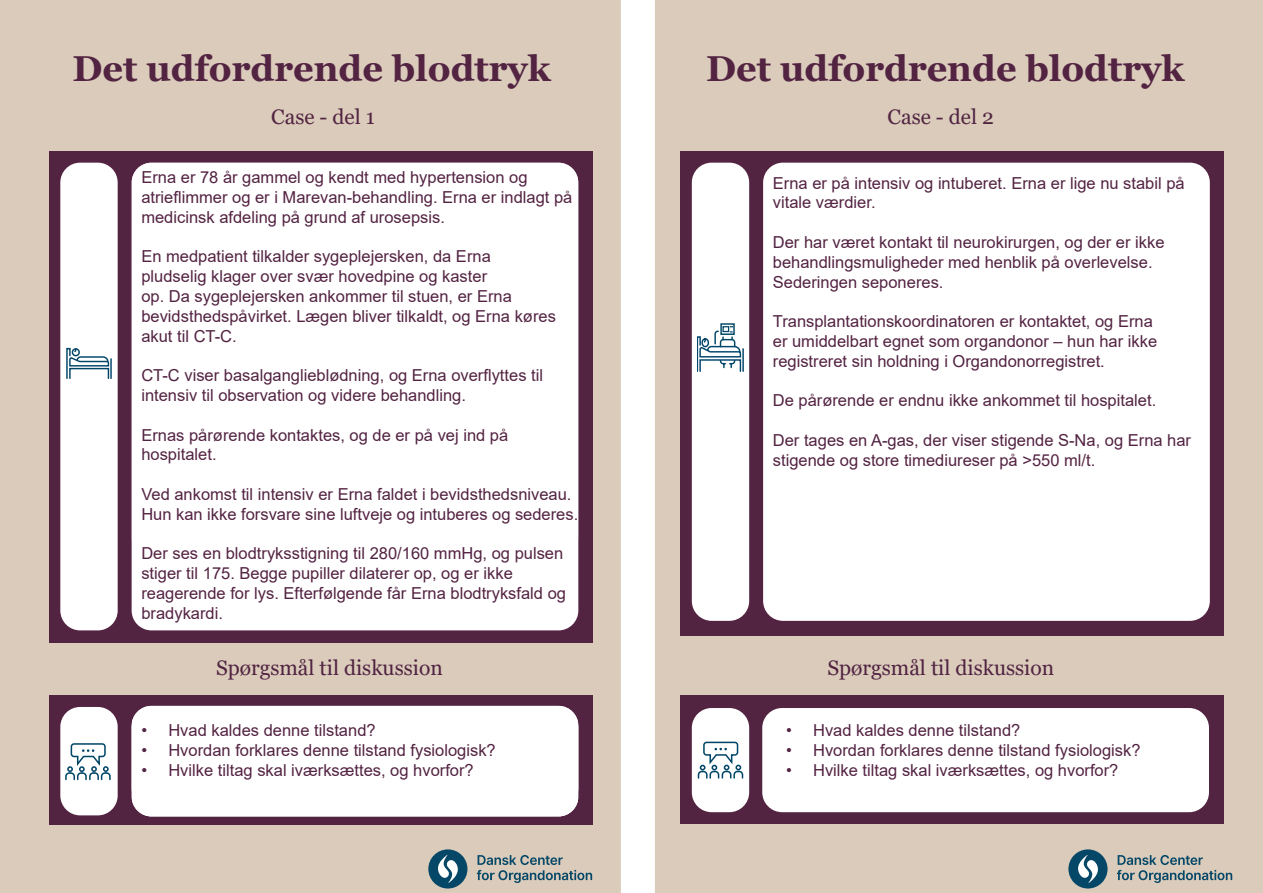
<style>
.page{position:relative;width:1263px;height:893px;background:#dacbbb}
.page>*{position:absolute;margin:0;border:0;box-sizing:border-box;transform-origin:0 0}
.t1{font:700 36px "Georgia";color:#532342}
.t2{font:21px "Georgia";color:#522442}
.t3{font:16.5px/19.8px "Arial";color:#532342}
</style>
<div class="page">
<div style="left:49px;top:151px;width:543px;height:491px;background:#532342"></div>
<div style="left:132px;top:163px;width:446px;height:467px;background:#fff;border-radius:20px"></div>
<div style="left:60px;top:163px;width:58px;height:467px;background:#fff;border-radius:20px"></div>
<div style="left:680px;top:151px;width:544px;height:485px;background:#532342"></div>
<div style="left:763px;top:163px;width:447px;height:458px;background:#fff;border-radius:20px"></div>
<div style="left:692px;top:163px;width:57px;height:458px;background:#fff;border-radius:20px"></div>
<svg style="left:697px;top:323px;width:46px;height:49px"></svg>
<div style="left:49px;top:695px;width:543px;height:130px;background:#532342"></div>
<div style="left:132px;top:706px;width:446px;height:110px;background:#fff"></div>
<div style="left:132px;top:708px;width:446px;height:100px;background:#fff;border-radius:20px"></div>
<div style="left:680px;top:695px;width:544px;height:129px;background:#532342"></div>
<div style="left:762px;top:708px;width:447px;height:104px;background:#fff;border-radius:20px"></div>
<svg style="left:477px;top:855px;width:115px;height:28px"></svg>
<div style="left:428px;top:849px;width:39px;height:39px;background:#054766;border-radius:50%"></div>
<svg style="left:438px;top:855px;width:20px;height:28px"></svg>
<svg style="left:1117px;top:855px;width:115px;height:28px"></svg>
<div style="left:1068px;top:849px;width:39px;height:39px;background:#054766;border-radius:50%"></div>
<svg style="left:1078px;top:855px;width:20px;height:28px"></svg>
<div style="left:60px;top:707px;width:58px;height:108px;background:#fff;border-radius:20px"></div>
<div style="left:692px;top:708px;width:57px;height:104px;background:#fff;border-radius:20px"></div>
<div style="left:621px;top:0;width:34px;height:893px;background:#fff"></div>
<svg style="left:66px;top:348px;width:46px;height:31px"></svg>
<svg style="left:65px;top:743px;width:46px;height:37px"></svg>
<svg style="left:698px;top:741px;width:45px;height:38px"></svg>
<p class="t1" style="left:72px;top:46px;width:480px">Det udfordrende blodtryk</p>
<p class="t1" style="left:706px;top:46px;width:480px">Det udfordrende blodtryk</p>
<p class="t2" style="left:271px;top:104px;width:105px">Case - del 1</p>
<p class="t2" style="left:887px;top:104px;width:108px">Case - del 2</p>
<p class="t3" style="left:141px;top:167px;width:432px">Erna er 78 år gammel og kendt med hypertension og atrieflimmer og er i Marevan-behandling. Erna er indlagt på medicinsk afdeling på grund af urosepsis.</p>
<p class="t3" style="left:141px;top:247px;width:416px">En medpatient tilkalder sygeplejersken, da Erna pludselig klager over svær hovedpine og kaster<br>op. Da sygeplejersken ankommer til stuen, er Erna bevidsthedspåvirket. Lægen bliver tilkaldt, og Erna køres akut til CT-C.</p>
<p class="t3" style="left:141px;top:365px;width:403px">CT-C viser basalganglieblødning, og Erna overflyttes til intensiv til observation og videre behandling.</p>
<p class="t3" style="left:141px;top:425px;width:368px">Ernas pårørende kontaktes, og de er på vej ind på hospitalet.</p>
<p class="t3" style="left:141px;top:484px;width:438px">Ved ankomst til intensiv er Erna faldet i bevidsthedsniveau.<br>Hun kan ikke forsvare sine luftveje og intuberes og sederes.</p>
<p class="t3" style="left:141px;top:544px;width:426px">Der ses en blodtryksstigning til 280/160 mmHg, og pulsen stiger til 175. Begge pupiller dilaterer op, og er ikke reagerende for lys. Efterfølgende får Erna blodtryksfald og bradykardi.</p>
<p class="t3" style="left:773px;top:173px;width:413px">Erna er på intensiv og intuberet. Erna er lige nu stabil på vitale værdier.</p>
<p class="t3" style="left:773px;top:232px;width:393px">Der har været kontakt til neurokirurgen, og der er ikke behandlingsmuligheder med henblik på overlevelse.<br>Sederingen seponeres.</p>
<p class="t3" style="left:773px;top:311px;width:386px">Transplantationskoordinatoren er kontaktet, og Erna er umiddelbart egnet som organdonor – hun har ikke registreret sin holdning i Organdonorregistret.</p>
<p class="t3" style="left:773px;top:391px;width:385px">De pårørende er endnu ikke ankommet til hospitalet.</p>
<p class="t3" style="left:773px;top:430px;width:420px">Der tages en A-gas, der viser stigende S-Na, og Erna har stigende og store timediureser på &gt;550 ml/t.</p>
<p class="t2" style="left:216px;top:655px;width:228px">Spørgsmål til diskussion</p>
<p class="t2" style="left:827px;top:655px;width:228px">Spørgsmål til diskussion</p>
<p class="t3" style="left:141px;top:721px;width:236px">• Hvad kaldes denne tilstand?</p>
<p class="t3" style="left:141px;top:740px;width:356px">• Hvordan forklares denne tilstand fysiologisk?</p>
<p class="t3" style="left:141px;top:760px;width:334px">• Hvilke tiltag skal iværksættes, og hvorfor?</p>
<p class="t3" style="left:786px;top:721px;width:236px">• Hvad kaldes denne tilstand?</p>
<p class="t3" style="left:786px;top:740px;width:356px">• Hvordan forklares denne tilstand fysiologisk?</p>
<p class="t3" style="left:786px;top:760px;width:334px">• Hvilke tiltag skal iværksættes, og hvorfor?</p>
</div>
